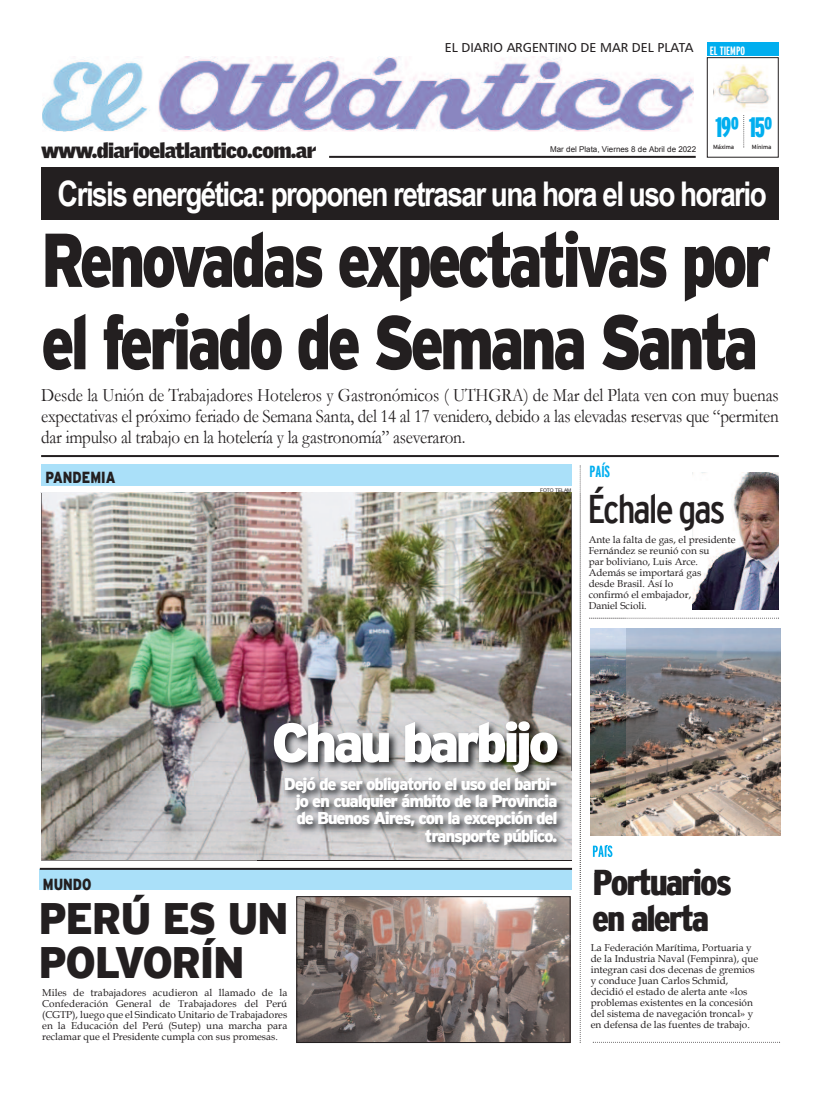
<style>
.page{position:relative;width:820px;height:1095px;background:#fff}
.page>*{position:absolute;margin:0;border:0;box-sizing:border-box;transform-origin:0 0}
.t1{font:900 76px/82.3px "Interstate";letter-spacing:-.065em;color:#231f20;scale:.81 1}
.t2{font:900 55px "Interstate";letter-spacing:-.07em;color:#fff}
.t3{font:900 44px/44px "Interstate";letter-spacing:-.035em;color:#231f20;scale:.95 1}
.t4{font:condensed 40px "Interstate";letter-spacing:-.05em;color:#231f20}
.t5{font:900 condensed 36px/36px "Interstate";letter-spacing:-.055em;color:#231f20;scale:1.07 1}
.t6{font:700 34px "Arial Narrow";letter-spacing:-.045em;color:#fff}
.t7{font:900 extra-condensed 28px "Interstate";color:#00aeef}
.t8{font:900 21px "Griffith Gothic";letter-spacing:-.03em;color:#231f20}
.t9{font:19px/21px "Garamond";letter-spacing:-.015em;color:#231f20;text-align:justify;scale:.9 1}
.t10{font:900 17px/17px "Interstate";letter-spacing:-.07em;color:#fff;text-align:right}
.t11{font:900 16px "Interstate";color:#231f20;scale:.8 1}
.t12{font:700 extra-condensed 16px "Interstate";color:#00aeef}
.t13{font:13px "Humanist 777 BT Roman B";color:#231f20}
.t14{font:700 extra-condensed 12px "Interstate";color:#fff}
.t15{font:10px/11px "Book Antiqua";color:#231f20}
.t16{font:8px "Arial";color:#231f20}
.t17{font:6px "Interstate";letter-spacing:-.005em;color:#231f20}
.t18{font:5px "Arial";letter-spacing:-.015em;color:#231f20}
.s1{font-size:35px}
.s2{font-size:77px}
</style>
<div class="page">
<hr style="left:41px;top:455px;width:737px;height:2px;background:#231f20">
<div style="left:41px;top:464px;width:530px;height:21px;background:#aae0f9"></div>
<img style="left:625px;top:628px;width:154px;height:208px">
<img style="left:39px;top:493px;width:586px;height:380px">
<img style="left:41px;top:493px;width:216px;height:367px">
<img style="left:42px;top:771px;width:215px;height:88px">
<img style="left:590px;top:628px;width:35px;height:208px">
<img style="left:592px;top:844px;width:20px;height:12px">
<img style="left:594px;top:868px;width:17px;height:5px">
<svg style="left:589px;top:617px;width:188px;height:1px"></svg>
<img style="left:42px;top:56px;width:651px;height:75px">
<hr style="left:329px;top:156px;width:366px;height:2px;background:#231f20">
<div style="left:706px;top:57px;width:72px;height:100px;border:1px solid #231f20"></div>
<div style="left:706px;top:43px;width:72px;height:13px;background:#00aeef"></div>
<svg style="left:743px;top:115px;width:1px;height:32px"></svg>
<img style="left:713px;top:65px;width:56px;height:44px">
<img style="left:257px;top:771px;width:331px;height:109px">
<img style="left:257px;top:771px;width:315px;height:90px">
<svg style="left:579px;top:465px;width:1px;height:576px"></svg>
<div style="left:41px;top:168px;width:737px;height:52px;background:#231f20"></div>
<svg style="left:593px;top:1041px;width:185px;height:1px"></svg>
<div style="left:40px;top:868px;width:531px;height:21px;background:#aae0f9"></div>
<hr style="left:40px;top:867px;width:531px;height:2px;background:#231f20">
<img style="left:298px;top:898px;width:270px;height:142px">
<div style="left:296px;top:896px;width:274px;height:146px;border:1px solid #231f20"></div>
<img style="left:692px;top:472px;width:86px;height:137px">
<h3 class="t13" style="left:444px;top:40px;width:250px">EL DIARIO ARGENTINO DE MAR DEL PLATA</h3>
<p class="t14" style="left:709px;top:44px;width:37px">EL TIEMPO</p>
<h3 class="t7" style="left:715px;top:111px;width:59px">19º 15º</h3>
<h3 class="t8" style="left:41px;top:139px;width:276px">www.diarioelatlantico.com.ar</h3>
<p class="t17" style="left:712px;top:143px;width:23px">Máxima</p>
<p class="t17" style="left:751px;top:143px;width:21px">Mínima</p>
<p class="t16" style="left:550px;top:145px;width:147px">Mar del Plata, Viernes 8 de Abril de 2022</p>
<h3 class="t6" style="left:58px;top:174px;width:710px"><span class="s1">C</span>risis energética: proponen retrasar una hora el uso horario</h3>
<h1 class="t1" style="left:41px;top:218px;width:902px">Renovadas expectativas por el feriado de Semana <span class="s2">Santa</span></h1>
<p class="t9" style="left:41px;top:385px;width:820px">Desde la Unión de Trabajadores Hoteleros y Gastronómicos ( UTHGRA) de Mar del Plata ven con muy buenas expectativas el próximo feriado de Semana Santa, del 14 al 17 venidero, debido a las elevadas reservas que “permiten dar impulso al trabajo en la hotelería y la gastronomía” aseveraron.</p>
<h3 class="t11" style="left:45px;top:468px;width:89px">PANDEMIA</h3>
<p class="t18" style="left:540px;top:487px;width:33px">FOTO TELAM</p>
<h3 class="t12" style="left:589px;top:463px;width:22px">PAÍS</h3>
<h3 class="t4" style="left:587px;top:486px;width:139px">Échale gas</h3>
<p class="t15" style="left:588px;top:534px;width:148px">Ante la falta de gas, el presidente<br>Fernández se reunió con su<br>par boliviano, Luis Arce.<br>Además se importará gas<br>desde Brasil. Así lo<br>confirmó el embajador,<br>Daniel Scioli.</p>
<h2 class="t2" style="left:271px;top:711px;width:289px">Chau barbijo</h2>
<h3 class="t10" style="left:283px;top:775px;width:275px">Dejó de ser obligatorio el uso del barbi&shy;jo en cualquier ámbito de la Provincia de Buenos Aires, con la excepción del transporte público.</h3>
<h3 class="t11" style="left:43px;top:874px;width:62px">MUNDO</h3>
<h3 class="t3" style="left:39px;top:895px;width:265px">PERÚ ES UN<br>POLVORÍN</h3>
<p class="t15" style="left:42px;top:986px;width:247px;text-align:justify">Miles de trabajadores acudieron al llamado de la Confederación General de Trabajadores del Perú (CGTP), luego que el Sindicato Unitario de Trabajadores en la Educación del Perú (Sutep) una marcha para reclamar que el Presidente cumpla con sus promesas.</p>
<h3 class="t5" style="left:592px;top:864px;width:132px">Portuarios en alerta</h3>
<p class="t15" style="left:590px;top:942px;width:169px">La Federación Marítima, Portuaria y de la Industria Naval (Fempinra), que integran casi dos decenas de gremios y conduce Juan Carlos Schmid, decidió el estado de alerta ante «los problemas existentes en la concesión del sistema de navegación troncal» y en defensa de las fuentes de trabajo.</p>
</div>
